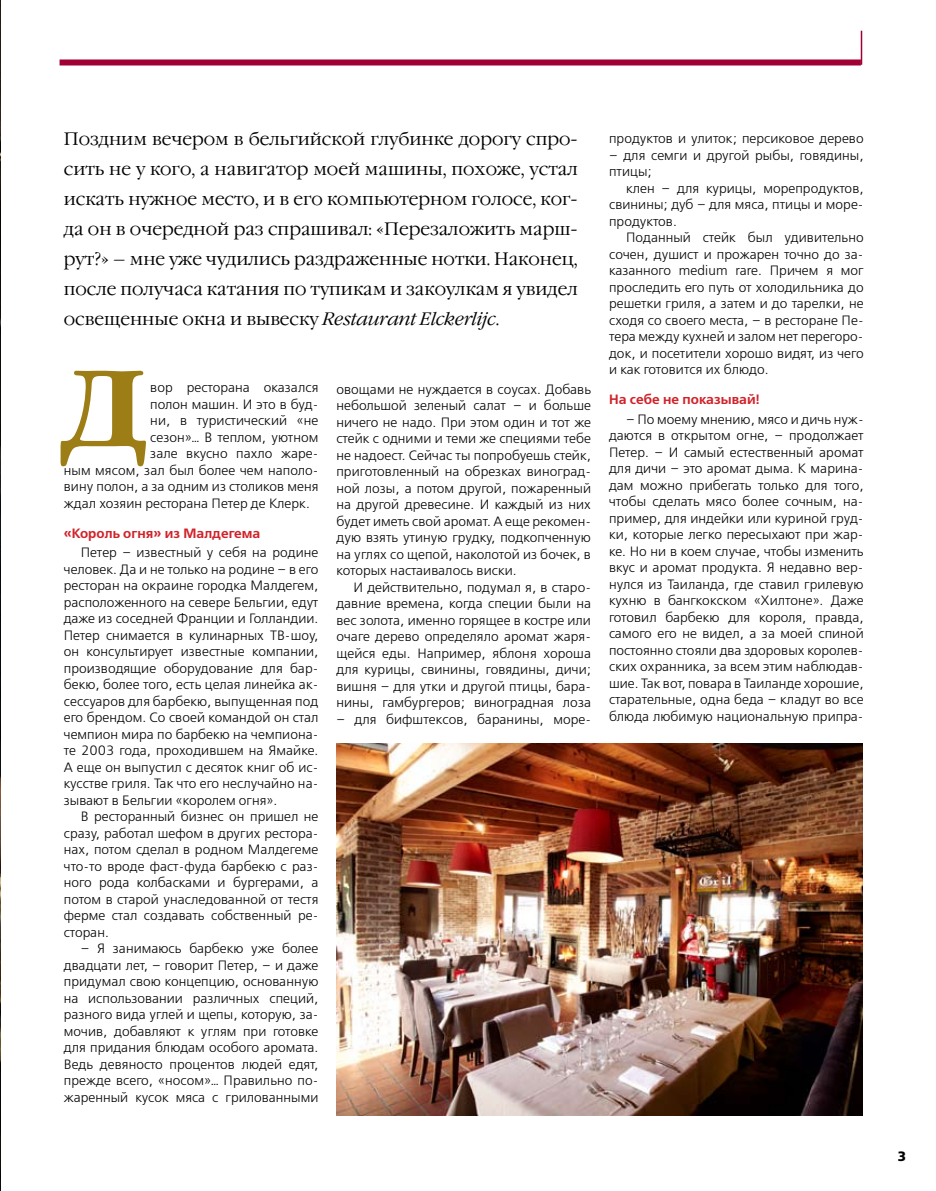
<style>
.page{position:relative;width:936px;height:1191px;background:#fff}
.page>*{position:absolute;margin:0;border:0;box-sizing:border-box;transform-origin:0 0}
.t1{font:700 107.85px "Garamond C";color:#9d7d16}
.t2{font:300 18px/30px "Garamond C";color:#000;text-align:justify}
.t3{font:13.5px/16.5px "Free Set Light C";letter-spacing:.005em;color:#000;text-align:justify}
.t4{font:13.5px "Free Set Demi Bold C";letter-spacing:.005em;color:#d0232a}
.t5{font:13.5px "Free Set Bold C";color:#000}
.s1{font-style:italic}
</style>
<div class="page">
<img style="left:0;top:0;width:1px;height:1191px">
<div style="left:60px;top:59px;width:800px;height:6px;background:#a00033"></div>
<hr style="left:860px;top:31px;width:2px;height:34px;background:#a00033">
<img style="left:336px;top:743px;width:526px;height:372px">
<p class="t2" style="left:64px;top:125px;width:515px">Поздним вечером в бельгийской глубинке дорогу спро&shy;сить не у кого, а навигатор моей машины, похоже, устал искать нужное место, и в его компьютерном голосе, ког&shy;да он в очередной раз спрашивал: «Перезаложить марш&shy;рут?» – мне уже чудились раздраженные нотки. Наконец, после получаса катания по тупикам и закоулкам я увидел освещенные окна и вывеску <span class="s1">Restaurant Elckerlijc</span>.</p>
<h1 class="t1" style="left:64px;top:348px;width:84px">Д</h1>
<p class="t3" style="left:150px;top:380px;width:170px">вор ресторана оказался</p>
<p class="t3" style="left:150px;top:396px;width:170px">полон машин. И это в буд-</p>
<p class="t3" style="left:150px;top:413px;width:170px">ни, в туристический «не</p>
<p class="t3" style="left:150px;top:429px;width:170px">сезон»… В теплом, уютном</p>
<p class="t3" style="left:150px;top:446px;width:170px">зале вкусно пахло жаре-</p>
<p class="t3" style="left:64px;top:462px;width:256px">ным мясом, зал был более чем наполо-</p>
<p class="t3" style="left:64px;top:479px;width:256px">вину полон, а за одним из столиков меня</p>
<p class="t3" style="left:64px;top:495px;width:247px">ждал хозяин ресторана Петер де Клерк.</p>
<p class="t4" style="left:64px;top:525px;width:198px">«Король огня» из Малдегема</p>
<p class="t3" style="left:64px;top:545px;width:256px;text-indent:17px">Петер – известный у себя на родине человек. Да и не только на родине – в его ресторан на окраине городка Малдегем, расположенного на севере Бельгии, едут даже из соседней Франции и Голландии.<br>Петер снимается в кулинарных ТВ-шоу, он консультирует известные компании, производящие оборудование для бар&shy;бекю, более того, есть целая линейка ак&shy;сессуаров для барбекю, выпущенная под его брендом. Со своей командой он стал чемпион мира по барбекю на чемпиона&shy;те 2003 года, проходившем на Ямайке.<br>А еще он выпустил с десяток книг об ис&shy;кусстве гриля. Так что его неслучайно на&shy;зывают в Бельгии «королем огня».</p>
<p class="t3" style="left:64px;top:809px;width:256px;text-indent:17px">В ресторанный бизнес он пришел не сразу, работал шефом в других рестора&shy;нах, потом сделал в родном Малдегеме что-то вроде фаст-фуда барбекю с раз&shy;ного рода колбасками и бургерами, а потом в старой унаследованной от тестя ферме стал создавать собственный ре&shy;сторан.</p>
<p class="t3" style="left:64px;top:941px;width:256px;text-indent:17px">– Я занимаюсь барбекю уже более двадцати лет, – говорит Петер, – и даже придумал свою концепцию, основанную на использовании различных специй, разного вида углей и щепы, которую, за&shy;мочив, добавляют к углям при готовке для придания блюдам особого аромата.<br>Ведь девяносто процентов людей едят, прежде всего, «носом»… Правильно по&shy;жаренный кусок мяса с грилованными</p>
<p class="t3" style="left:336px;top:381px;width:256px">овощами не нуждается в соусах. Добавь небольшой зеленый салат – и больше ничего не надо. При этом один и тот же стейк с одними и теми же специями тебе не надоест. Сейчас ты попробуешь стейк, приготовленный на обрезках виноград&shy;ной лозы, а потом другой, пожаренный на другой древесине. И каждый из них будет иметь свой аромат. А еще рекомен&shy;дую взять утиную грудку, подкопченную на углях со щепой, наколотой из бочек, в которых настаивалось виски.</p>
<p class="t3" style="left:336px;top:579px;width:256px;text-indent:17px">И действительно, подумал я, в старо&shy;давние времена, когда специи были на вес золота, именно горящее в костре или очаге дерево определяло аромат жаря&shy;щейся еды. Например, яблоня хороша для курицы, свинины, говядины, дичи; вишня – для утки и другой птицы, бара&shy;нины, гамбургеров; виноградная лоза</p>
<p class="t3" style="left:336px;top:711px;width:256px">– для бифштексов, баранины, море-</p>
<p class="t3" style="left:609px;top:131px;width:256px">продуктов и улиток; персиковое дерево</p>
<p class="t3" style="left:609px;top:147px;width:256px">– для семги и другой рыбы, говядины, птицы;</p>
<p class="t3" style="left:609px;top:180px;width:256px;text-indent:17px">клен – для курицы, морепродуктов, свинины; дуб – для мяса, птицы и море&shy;продуктов.</p>
<p class="t3" style="left:609px;top:230px;width:256px;text-indent:17px">Поданный стейк был удивительно сочен, душист и прожарен точно до за&shy;казанного medium rare. Причем я мог проследить его путь от холодильника до решетки гриля, а затем и до тарелки, не сходя со своего места, – в ресторане Пе&shy;тера между кухней и залом нет перегоро&shy;док, и посетители хорошо видят, из чего и как готовится их блюдо.</p>
<p class="t4" style="left:609px;top:392px;width:152px">На себе не показывай!</p>
<p class="t3" style="left:609px;top:411px;width:256px;text-indent:17px">– По моему мнению, мясо и дичь нуж&shy;даются в открытом огне, – продолжает Петер. – И самый естественный аромат для дичи – это аромат дыма. К марина&shy;дам можно прибегать только для того, чтобы сделать мясо более сочным, на&shy;пример, для индейки или куриной груд&shy;ки, которые легко пересыхают при жар&shy;ке. Но ни в коем случае, чтобы изменить вкус и аромат продукта. Я недавно вер&shy;нулся из Таиланда, где ставил грилевую кухню в бангкокском «Хилтоне». Даже готовил барбекю для короля, правда, самого его не видел, а за моей спиной постоянно стояли два здоровых королев&shy;ских охранника, за всем этим наблюдав&shy;шие. Так вот, повара в Таиланде хорошие, старательные, одна беда – кладут во все блюда любимую национальную припра-</p>
<p class="t5" style="left:897px;top:1148px;width:10px">3</p>
</div>
